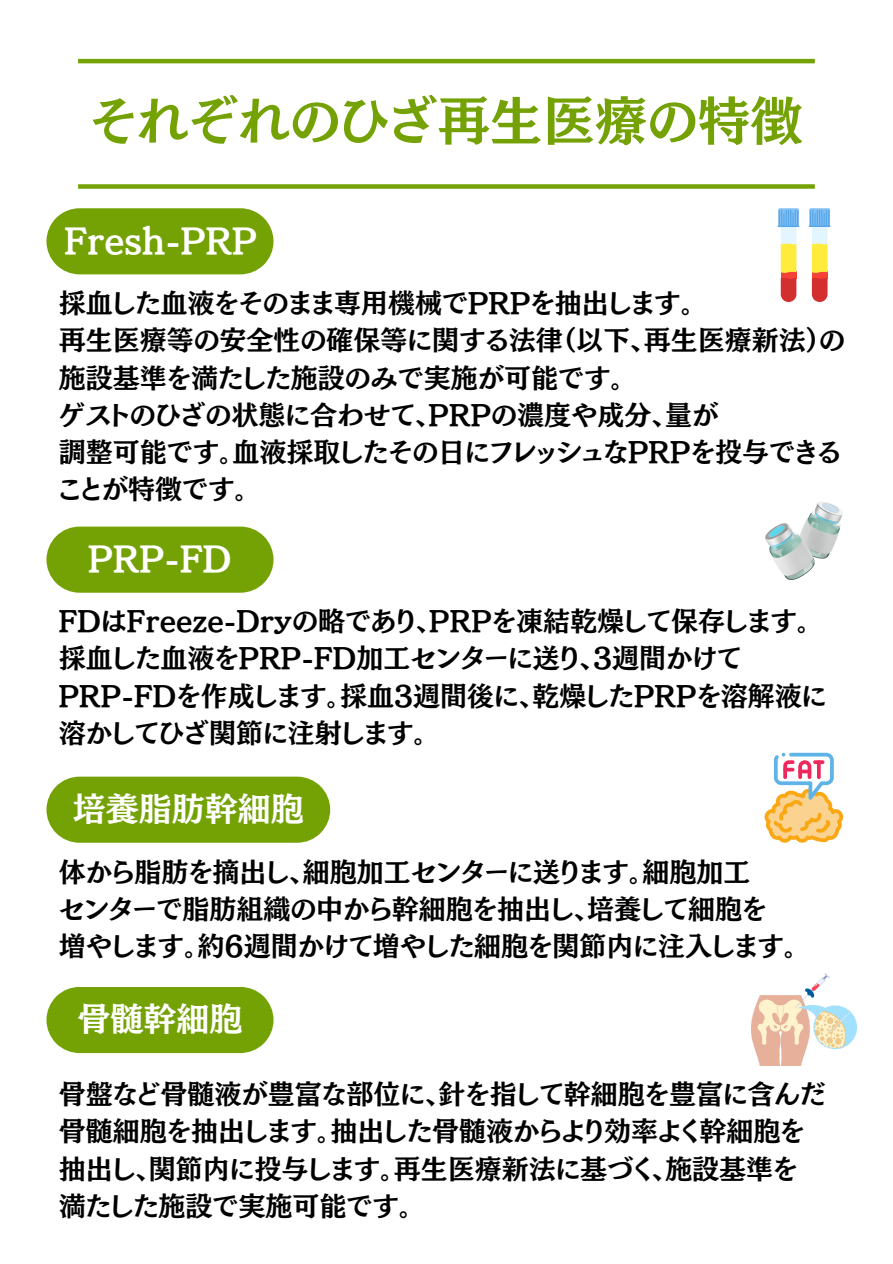
<style>
.page{position:relative;width:893px;height:1264px;background:#fff}
.page>*{position:absolute;margin:0;border:0;box-sizing:border-box;transform-origin:0 0}
.t1{font:52.5px "TEST Mode Min B B";color:#74a205}
.t2{font:33px "TEST Mode Min B B";color:#fff}
.t3{font:27px/37px "TEST Mode Min B B";color:#000}
</style>
<div class="page">
<hr style="left:78px;top:59px;width:736px;height:4px;background:#74a205">
<div style="left:78px;top:184px;width:736px;height:5px;background:#74a205"></div>
<svg style="left:46px;top:208px;width:227px;height:66px;background:#7da815"></svg>
<svg style="left:46px;top:526px;width:227px;height:66px;background:#7da816"></svg>
<div style="left:46px;top:776px;width:284px;height:66px;background:#74a205"></div>
<div style="left:46px;top:987px;width:227px;height:66px;background:#74a205"></div>
<svg style="left:779px;top:211px;width:18px;height:92px"></svg>
<div style="left:780px;top:212px;width:16px;height:90px;background:#e3f6ff;border-radius:8px"></div>
<div style="left:778px;top:208px;width:20px;height:19px;background:#82c0f4;border-radius:2px"></div>
<svg style="left:778px;top:210px;width:20px;height:15px"></svg>
<hr style="left:777px;top:225px;width:22px;height:2px;background:#56a6e8">
<svg style="left:780px;top:243px;width:16px;height:59px"></svg>
<svg style="left:811px;top:211px;width:17px;height:92px"></svg>
<div style="left:811px;top:212px;width:16px;height:90px;background:#e3f6ff;border-radius:8px"></div>
<div style="left:809px;top:208px;width:21px;height:19px;background:#82c0f4;border-radius:2px"></div>
<svg style="left:809px;top:210px;width:20px;height:15px"></svg>
<hr style="left:808px;top:225px;width:22px;height:2px;background:#56a6e8">
<svg style="left:811px;top:243px;width:16px;height:59px"></svg>
<img style="left:765px;top:501px;width:77px;height:78px">
<svg style="left:764px;top:752px;width:79px;height:90px"></svg>
<svg style="left:783px;top:767px;width:4px;height:12px"></svg>
<svg style="left:816px;top:760px;width:4px;height:19px"></svg>
<svg style="left:813px;top:760px;width:11px;height:4px"></svg>
<img style="left:751px;top:973px;width:105px;height:92px">
<p class="t1" style="left:90px;top:94px;width:714px">それぞれのひざ再生医療の特徴</p>
<p class="t2" style="left:64px;top:224px;width:194px">Fresh-PRP</p>
<p class="t3" style="left:59px;top:284px;width:637px">採血した血液をそのまま専用機械でPRPを抽出します。</p>
<p class="t3" style="left:59px;top:321px;width:787px">再生医療等の安全性の確保等に関する法律（以下、再生医療新法）の施設基準を満たした施設のみで実施が可能です。</p>
<p class="t3" style="left:59px;top:396px;width:661px">ゲストのひざの状態に合わせて、PRPの濃度や成分、量が</p>
<p class="t3" style="left:59px;top:433px;width:783px">調整可能です。血液採取したその日にフレッシュなPRPを投与できることが特徴です。</p>
<p class="t2" style="left:88px;top:542px;width:145px">PRP-FD</p>
<p class="t3" style="left:59px;top:602px;width:753px">FDはFreeze-Dryの略であり、PRPを凍結乾燥して保存します。</p>
<p class="t3" style="left:59px;top:639px;width:684px">採血した血液をPRP-FD加工センターに送り、3週間かけて</p>
<p class="t3" style="left:59px;top:676px;width:769px">PRP-FDを作成します。採血3週間後に、乾燥したPRPを溶解液に</p>
<p class="t3" style="left:59px;top:714px;width:369px">溶かしてひざ関節に注射します。</p>
<p class="t2" style="left:73px;top:792px;width:232px">培養脂肪幹細胞</p>
<p class="t3" style="left:59px;top:852px;width:691px">体から脂肪を摘出し、細胞加工センターに送ります。細胞加工</p>
<p class="t3" style="left:59px;top:890px;width:709px">センターで脂肪組織の中から幹細胞を抽出し、培養して細胞を</p>
<p class="t3" style="left:59px;top:927px;width:740px">増やします。約6週間かけて増やした細胞を関節内に注入します。</p>
<p class="t2" style="left:78px;top:1002px;width:166px">骨髄幹細胞</p>
<p class="t3" style="left:59px;top:1075px;width:768px">骨盤など骨髄液が豊富な部位に、針を指して幹細胞を豊富に含んだ</p>
<p class="t3" style="left:59px;top:1112px;width:747px">骨髄細胞を抽出します。抽出した骨髄液からより効率よく幹細胞を</p>
<p class="t3" style="left:59px;top:1149px;width:740px">抽出し、関節内に投与します。再生医療新法に基づく、施設基準を</p>
<p class="t3" style="left:59px;top:1186px;width:355px">満たした施設で実施可能です。</p>
</div>
